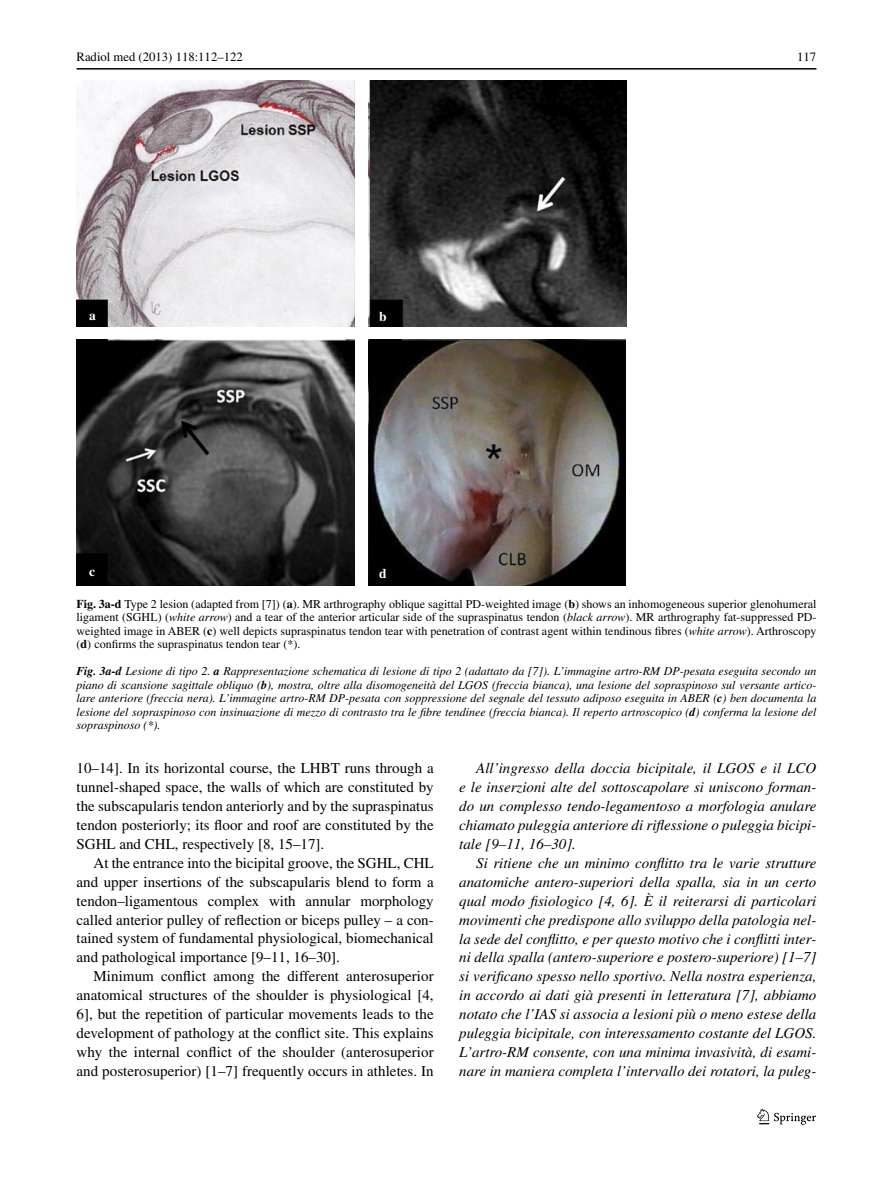
<style>
.page{position:relative;width:893px;height:1187px;background:#fff}
.page>*{position:absolute;margin:0;border:0;box-sizing:border-box;transform-origin:0 0}
.t1{font:italic 15px/18.9px "Times";color:#000;text-align:justify}
.t2{font:15px/18.9px "Times";color:#000;text-align:justify}
.t3{font:700 13.5px "Times";color:#fff}
.t4{font:12.75px "Times";color:#000}
.t5{font:italic 12px/13.5px "Times";color:#000;text-align:justify}
.t6{font:12px/13.5px "Times";letter-spacing:.005em;color:#000;text-align:justify}
.s1{font-weight:700}
.s2{font-style:italic}
</style>
<div class="page">
<svg style="left:757px;top:1109px;width:59px;height:15px"></svg>
<hr style="left:77px;top:68px;width:739px;height:2px;background:#000">
<img style="left:77px;top:81px;width:277px;height:246px">
<img style="left:369px;top:81px;width:257px;height:246px">
<img style="left:77px;top:339px;width:277px;height:246px">
<img style="left:369px;top:339px;width:256px;height:246px">
<p class="t4" style="left:77px;top:50px;width:168px">Radiol med (2013) 118:112–122</p>
<p class="t4" style="left:797px;top:50px;width:21px">117</p>
<p class="t3" style="left:89px;top:307px;width:8px">a</p>
<p class="t3" style="left:379px;top:308px;width:9px">b</p>
<p class="t3" style="left:89px;top:563px;width:7px">c</p>
<p class="t3" style="left:379px;top:565px;width:9px">d</p>
<p class="t6" style="left:77px;top:597px;width:741px"><span class="s1">Fig. 3a-d</span> Type 2 lesion (adapted from [7]) (<span class="s1">a</span>). MR arthrography oblique sagittal PD-weighted image (<span class="s1">b</span>) shows an inhomogeneous superior glenohumeral ligament (SGHL) (<span class="s2">white arrow</span>) and a tear of the anterior articular side of the supraspinatus tendon (<span class="s2">black arrow</span>). MR arthrography fat-suppressed PD&shy;weighted image in ABER (<span class="s1">c</span>) well depicts supraspinatus tendon tear with penetration of contrast agent within tendinous fibres (<span class="s2">white arrow</span>). Arthroscopy (<span class="s1">d</span>) confirms the supraspinatus tendon tear (*).</p>
<p class="t5" style="left:77px;top:664px;width:741px"><span class="s1">Fig. 3a-d</span> Lesione di tipo 2. <span class="s1">a</span> Rappresentazione schematica di lesione di tipo 2 (adattato da [7]). L’immagine artro-RM DP-pesata eseguita secondo un piano di scansione sagittale obliquo (<span class="s1">b</span>), mostra, oltre alla disomogeneità del LGOS (freccia bianca), una lesione del sopraspinoso sul versante artico&shy;lare anteriore (freccia nera). L’immagine artro-RM DP-pesata con soppressione del segnale del tessuto adiposo eseguita in ABER (<span class="s1">c</span>) ben documenta la lesione del sopraspinoso con insinuazione di mezzo di contrasto tra le fibre tendinee (freccia bianca). Il reperto artroscopico (<span class="s1">d</span>) conferma la lesione del sopraspinoso (*).</p>
<p class="t2" style="left:77px;top:758px;width:359px">10–14]. In its horizontal course, the LHBT runs through a tunnel-shaped space, the walls of which are constituted by the subscapularis tendon anteriorly and by the supraspinatus tendon posteriorly; its floor and roof are constituted by the SGHL and CHL, respectively [8, 15–17].</p>
<p class="t2" style="left:77px;top:853px;width:359px;text-indent:17px">At the entrance into the bicipital groove, the SGHL, CHL and upper insertions of the subscapularis blend to form a tendon–ligamentous complex with annular morphology called anterior pulley of reflection or biceps pulley – a con&shy;tained system of fundamental physiological, biomechanical and pathological importance [9–11, 16–30].</p>
<p class="t2" style="left:77px;top:966px;width:359px;text-indent:17px">Minimum conflict among the different anterosuperior anatomical structures of the shoulder is physiological [4, 6], but the repetition of particular movements leads to the development of pathology at the conflict site. This explains why the internal conflict of the shoulder (anterosuperior and posterosuperior) [1–7] frequently occurs in athletes. In</p>
<p class="t1" style="left:459px;top:758px;width:359px;text-indent:17px">All’ingresso della doccia bicipitale, il LGOS e il LCO e le inserzioni alte del sottoscapolare si uniscono forman&shy;do un complesso tendo-legamentoso a morfologia anulare chiamato puleggia anteriore di riflessione o puleggia bicipi&shy;tale [9–11, 16–30].</p>
<p class="t1" style="left:459px;top:853px;width:359px;text-indent:17px">Si ritiene che un minimo conflitto tra le varie strutture anatomiche antero-superiori della spalla, sia in un certo qual modo fisiologico [4, 6]. È il reiterarsi di particolari movimenti che predispone allo sviluppo della patologia nel&shy;la sede del conflitto, e per questo motivo che i conflitti inter&shy;ni della spalla (antero-superiore e postero-superiore) [1–7] si verificano spesso nello sportivo. Nella nostra esperienza, in accordo ai dati già presenti in letteratura [7], abbiamo notato che l’IAS si associa a lesioni più o meno estese della puleggia bicipitale, con interessamento costante del LGOS.<br>L’artro-RM consente, con una minima invasività, di esami&shy;nare in maniera completa l’intervallo dei rotatori, la puleg-</p>
</div>
